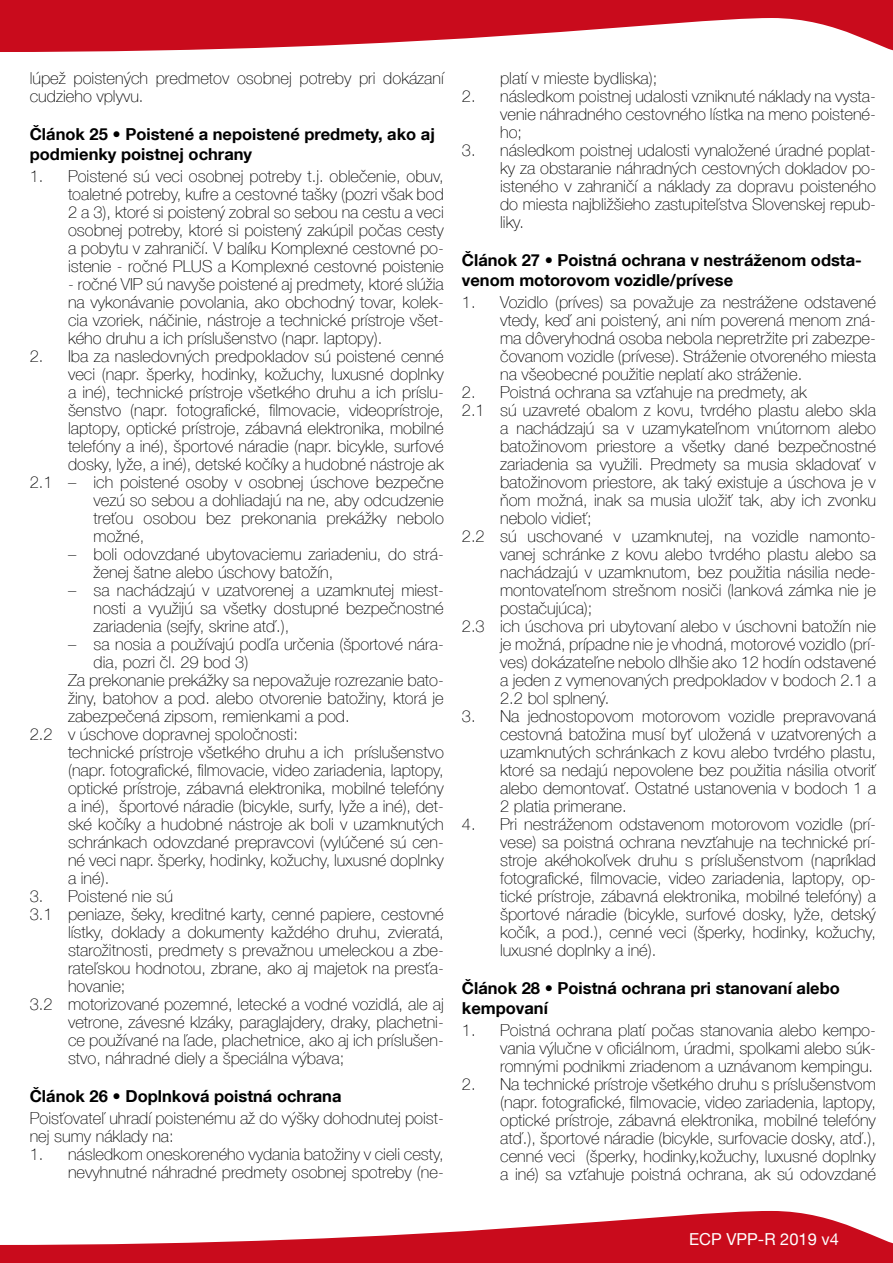
<style>
.page{position:relative;width:893px;height:1263px;background:#fff}
.page>*{position:absolute;margin:0;border:0;box-sizing:border-box;transform-origin:0 0}
.t1{font:100 16.5px/18px "Helvetica Neue LT Com";color:#000;text-align:justify}
.t2{font:700 16.5px/19.8px "Helvetica Neue LT Com";color:#000}
.t3{font:16.5px "Helvetica Neue LT Com";color:#fff}
</style>
<div class="page">
<svg style="left:0;top:1211px;width:893px;height:52px;fill:#c90b1c"></svg>
<svg style="left:0;top:0;width:893px;height:52px;fill:#c90b1c"></svg>
<p class="t1" style="left:30px;top:69px;width:416px">lúpež poistených predmetov osobnej potreby pri dokázaní cudzieho vplyvu.</p>
<p class="t2" style="left:30px;top:124px;width:407px">Článok 25 • Poistené a nepoistené predmety, ako aj podmienky poistnej ochrany</p>
<p class="t1" style="left:68px;top:167px;width:377px;text-indent:-38px">1. Poistené sú veci osobnej potreby t.j. oblečenie, obuv, toaletné potreby, kufre a cestovné tašky (pozri však bod 2 a 3), ktoré si poistený zobral so sebou na cestu a veci osobnej potreby, ktoré si poistený zakúpil počas cesty a pobytu v zahraničí. V balíku Komplexné cestovné po&shy;istenie - ročné PLUS a Komplexné cestovné poistenie</p>
<p class="t1" style="left:68px;top:275px;width:377px">- ročné VIP sú navyše poistené aj predmety, ktoré slúžia na vykonávanie povolania, ako obchodný tovar, kolek&shy;cia vzoriek, náčinie, nástroje a technické prístroje všet&shy;kého druhu a ich príslušenstvo (napr. laptopy).</p>
<p class="t1" style="left:30px;top:347px;width:416px">2. Iba za nasledovných predpokladov sú poistené cenné</p>
<p class="t1" style="left:68px;top:365px;width:377px">veci (napr. šperky, hodinky, kožuchy, luxusné doplnky</p>
<p class="t1" style="left:68px;top:383px;width:377px">a iné), technické prístroje všetkého druhu a ich príslu-</p>
<p class="t1" style="left:68px;top:401px;width:377px">šenstvo (napr. fotografické, filmovacie, videoprístroje,</p>
<p class="t1" style="left:68px;top:419px;width:377px">laptopy, optické prístroje, zábavná elektronika, mobilné</p>
<p class="t1" style="left:68px;top:437px;width:377px">telefóny a iné), športové náradie (napr. bicykle, surfové</p>
<p class="t1" style="left:68px;top:455px;width:377px">dosky, lyže, a iné), detské kočíky a hudobné nástroje ak</p>
<p class="t1" style="left:30px;top:473px;width:416px">2.1 – ich poistené osoby v osobnej úschove bezpečne</p>
<p class="t1" style="left:94px;top:491px;width:352px">vezú so sebou a dohliadajú na ne, aby odcudzenie</p>
<p class="t1" style="left:94px;top:509px;width:352px">treťou osobou bez prekonania prekážky nebolo</p>
<p class="t1" style="left:94px;top:527px;width:52px">možné,</p>
<p class="t1" style="left:94px;top:545px;width:352px;text-indent:-26px">– boli odovzdané ubytovaciemu zariadeniu, do strá&shy;ženej šatne alebo úschovy batožín,</p>
<p class="t1" style="left:94px;top:581px;width:352px;text-indent:-26px">– sa nachádzajú v uzatvorenej a uzamknutej miest&shy;nosti a využijú sa všetky dostupné bezpečnostné zariadenia (sejfy, skrine atď.),</p>
<p class="t1" style="left:68px;top:635px;width:377px">– sa nosia a používajú podľa určenia (športové nára-</p>
<p class="t1" style="left:94px;top:653px;width:156px">dia, pozri čl. 29 bod 3)</p>
<p class="t1" style="left:68px;top:671px;width:377px">Za prekonanie prekážky sa nepovažuje rozrezanie bato-</p>
<p class="t1" style="left:68px;top:689px;width:377px">žiny, batohov a pod. alebo otvorenie batožiny, ktorá je</p>
<p class="t1" style="left:68px;top:707px;width:283px">zabezpečená zipsom, remienkami a pod.</p>
<p class="t1" style="left:30px;top:725px;width:270px">2.2 v úschove dopravnej spoločnosti:</p>
<p class="t1" style="left:68px;top:743px;width:377px">technické prístroje všetkého druhu a ich príslušenstvo</p>
<p class="t1" style="left:68px;top:761px;width:377px">(napr. fotografické, filmovacie, video zariadenia, laptopy,</p>
<p class="t1" style="left:68px;top:779px;width:377px">optické prístroje, zábavná elektronika, mobilné telefóny</p>
<p class="t1" style="left:68px;top:797px;width:377px">a iné), športové náradie (bicykle, surfy, lyže a iné), det-</p>
<p class="t1" style="left:68px;top:815px;width:377px">ské kočíky a hudobné nástroje ak boli v uzamknutých</p>
<p class="t1" style="left:68px;top:833px;width:377px">schránkach odovzdané prepravcovi (vylúčené sú cen-</p>
<p class="t1" style="left:68px;top:851px;width:377px">né veci napr. šperky, hodinky, kožuchy, luxusné doplnky</p>
<p class="t1" style="left:68px;top:869px;width:43px">a iné).</p>
<p class="t1" style="left:30px;top:887px;width:145px">3. Poistené nie sú</p>
<p class="t1" style="left:30px;top:905px;width:416px">3.1 peniaze, šeky, kreditné karty, cenné papiere, cestovné</p>
<p class="t1" style="left:68px;top:923px;width:377px">lístky, doklady a dokumenty každého druhu, zvieratá,</p>
<p class="t1" style="left:68px;top:941px;width:377px">starožitnosti, predmety s prevažnou umeleckou a zbe-</p>
<p class="t1" style="left:68px;top:959px;width:377px">rateľskou hodnotou, zbrane, ako aj majetok na presťa-</p>
<p class="t1" style="left:68px;top:977px;width:59px">hovanie;</p>
<p class="t1" style="left:30px;top:995px;width:416px">3.2 motorizované pozemné, letecké a vodné vozidlá, ale aj</p>
<p class="t1" style="left:68px;top:1013px;width:377px">vetrone, závesné klzáky, paraglajdery, draky, plachetni-</p>
<p class="t1" style="left:68px;top:1031px;width:377px">ce používané na ľade, plachetnice, ako aj ich príslušen-</p>
<p class="t1" style="left:68px;top:1049px;width:278px">stvo, náhradné diely a špeciálna výbava;</p>
<p class="t2" style="left:30px;top:1086px;width:313px">Článok 26 • Doplnková poistná ochrana</p>
<p class="t1" style="left:30px;top:1109px;width:416px">Poisťovateľ uhradí poistenému až do výšky dohodnutej poist&shy;nej sumy náklady na:</p>
<p class="t1" style="left:30px;top:1145px;width:416px;text-align:right">1. následkom oneskoreného vydania batožiny v cieli cesty, nevyhnutné náhradné predmety osobnej spotreby (ne-</p>
<p class="t1" style="left:500px;top:69px;width:159px">platí v mieste bydliska);</p>
<p class="t1" style="left:500px;top:87px;width:377px;text-indent:-38px">2. následkom poistnej udalosti vzniknuté náklady na vysta&shy;venie náhradného cestovného lístka na meno poistené&shy;ho;</p>
<p class="t1" style="left:500px;top:141px;width:377px;text-indent:-38px">3. následkom poistnej udalosti vynaložené úradné poplat&shy;ky za obstaranie náhradných cestovných dokladov po&shy;isteného v zahraničí a náklady za dopravu poisteného do miesta najbližšieho zastupiteľstva Slovenskej repub&shy;liky.</p>
<p class="t2" style="left:462px;top:250px;width:402px">Článok 27 • Poistná ochrana v nestráženom odsta&shy;venom motorovom vozidle/prívese</p>
<p class="t1" style="left:500px;top:293px;width:377px;text-indent:-38px">1. Vozidlo (príves) sa považuje za nestrážene odstavené vtedy, keď ani poistený, ani ním poverená menom zná&shy;ma dôveryhodná osoba nebola nepretržite pri zabezpe&shy;čovanom vozidle (prívese). Stráženie otvoreného miesta na všeobecné použitie neplatí ako stráženie.</p>
<p class="t1" style="left:462px;top:383px;width:346px">2. Poistná ochrana sa vzťahuje na predmety, ak</p>
<p class="t1" style="left:462px;top:401px;width:416px">2.1 sú uzavreté obalom z kovu, tvrdého plastu alebo skla</p>
<p class="t1" style="left:500px;top:419px;width:377px">a nachádzajú sa v uzamykateľnom vnútornom alebo</p>
<p class="t1" style="left:500px;top:437px;width:377px">batožinovom priestore a všetky dané bezpečnostné</p>
<p class="t1" style="left:500px;top:455px;width:377px">zariadenia sa využili. Predmety sa musia skladovať v</p>
<p class="t1" style="left:500px;top:473px;width:377px">batožinovom priestore, ak taký existuje a úschova je v</p>
<p class="t1" style="left:500px;top:491px;width:377px">ňom možná, inak sa musia uložiť tak, aby ich zvonku</p>
<p class="t1" style="left:500px;top:509px;width:93px">nebolo vidieť;</p>
<p class="t1" style="left:462px;top:527px;width:416px">2.2 sú uschované v uzamknutej, na vozidle namonto-</p>
<p class="t1" style="left:500px;top:545px;width:377px">vanej schránke z kovu alebo tvrdého plastu alebo sa</p>
<p class="t1" style="left:500px;top:563px;width:377px">nachádzajú v uzamknutom, bez použitia násilia nede-</p>
<p class="t1" style="left:500px;top:581px;width:377px">montovateľnom strešnom nosiči (lanková zámka nie je</p>
<p class="t1" style="left:500px;top:599px;width:94px">postačujúca);</p>
<p class="t1" style="left:462px;top:617px;width:416px">2.3 ich úschova pri ubytovaní alebo v úschovni batožín nie</p>
<p class="t1" style="left:500px;top:635px;width:377px">je možná, prípadne nie je vhodná, motorové vozidlo (prí-</p>
<p class="t1" style="left:500px;top:653px;width:377px">ves) dokázateľne nebolo dlhšie ako 12 hodín odstavené</p>
<p class="t1" style="left:500px;top:671px;width:377px">a jeden z vymenovaných predpokladov v bodoch 2.1 a</p>
<p class="t1" style="left:500px;top:689px;width:111px">2.2 bol splnený.</p>
<p class="t1" style="left:500px;top:707px;width:377px;text-indent:-38px">3. Na jednostopovom motorovom vozidle prepravovaná cestovná batožina musí byť uložená v uzatvorených a uzamknutých schránkach z kovu alebo tvrdého plastu, ktoré sa nedajú nepovolene bez použitia násilia otvoriť alebo demontovať. Ostatné ustanovenia v bodoch 1 a 2 platia primerane.</p>
<p class="t1" style="left:500px;top:815px;width:377px;text-indent:-38px">4. Pri nestráženom odstavenom motorovom vozidle (prí&shy;vese) sa poistná ochrana nevzťahuje na technické prí&shy;stroje akéhokoľvek druhu s príslušenstvom (napríklad fotografické, filmovacie, video zariadenia, laptopy, op&shy;tické prístroje, zábavná elektronika, mobilné telefóny) a športové náradie (bicykle, surfové dosky, lyže, detský kočík, a pod.), cenné veci (šperky, hodinky, kožuchy, luxusné doplnky a iné).</p>
<p class="t2" style="left:462px;top:978px;width:379px">Článok 28 • Poistná ochrana pri stanovaní alebo kempovaní</p>
<p class="t1" style="left:500px;top:1021px;width:377px;text-indent:-38px">1. Poistná ochrana platí počas stanovania alebo kempo&shy;vania výlučne v oficiálnom, úradmi, spolkami alebo súk&shy;romnými podnikmi zriadenom a uznávanom kempingu.</p>
<p class="t1" style="left:500px;top:1075px;width:377px;text-indent:-38px">2. Na technické prístroje všetkého druhu s príslušenstvom (napr. fotografické, filmovacie, video zariadenia, laptopy, optické prístroje, zábavná elektronika, mobilné telefóny atď.), športové náradie (bicykle, surfovacie dosky, atď.), cenné veci (šperky, hodinky,kožuchy, luxusné doplnky a iné) sa vzťahuje poistná ochrana, ak sú odovzdané</p>
<p class="t3" style="left:689px;top:1229px;width:151px">ECP VPP-R 2019 v4</p>
</div>
